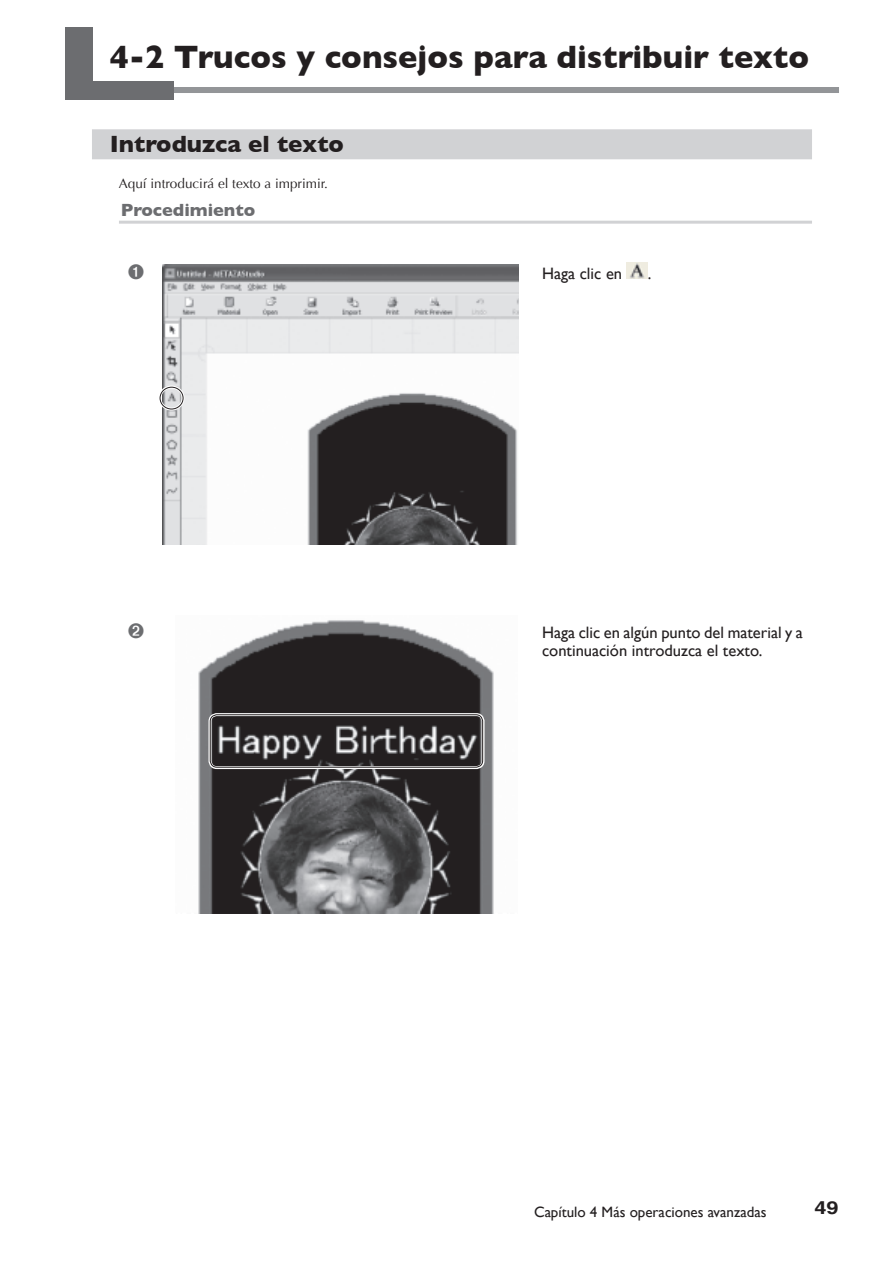
<style>
.page{position:relative;width:893px;height:1263px;background:#fff}
.page>*{position:absolute;margin:0;border:0;box-sizing:border-box;transform-origin:0 0}
.t1{font:700 33px "Gill Sans";color:#231f20}
.t2{font:700 24px "Gill Sans";color:#231f20}
.t3{font:700 18px "Gill Sans";color:#6c6d70}
.t4{font:700 18px "Helvetica";color:#231f20;scale:1.2 1}
.t5{font:16.5px/18px "Gill Sans";color:#231f20}
.t6{font:15px "Gill Sans";color:#231f20}
.t7{font:13.5px "Optima";color:#231f20}
</style>
<div class="page">
<div style="left:92px;top:87px;width:747px;height:6px;background:#939598"></div>
<div style="left:65px;top:81px;width:108px;height:18px;background:#6c6d70"></div>
<div style="left:65px;top:27px;width:27px;height:72px;background:#6c6d70"></div>
<div style="left:92px;top:129px;width:720px;height:30px;background:#d1d2d4"></div>
<hr style="left:119px;top:221px;width:693px;height:3px;background:#d1d2d4">
<img style="left:627px;top:262px;width:21px;height:17px">
<img style="left:162px;top:264px;width:356px;height:281px">
<img style="left:198px;top:620px;width:296px;height:293px">
<div style="left:208px;top:713px;width:276px;height:56px;border:3px solid #fff;border-radius:7px"></div>
<div style="left:210px;top:714px;width:273px;height:53px;border:1px solid #231f20;border-radius:7px"></div>
<div style="left:158px;top:386px;width:27px;height:24px;border:3px solid #fff;border-radius:50%"></div>
<div style="left:160px;top:387px;width:23px;height:22px;border:1px solid #231f20;border-radius:50%"></div>
<p class="t1" style="left:110px;top:37px;width:701px">4-2 Trucos y consejos para distribuir texto</p>
<p class="t2" style="left:110px;top:129px;width:235px">Introduzca el texto</p>
<p class="t7" style="left:119px;top:175px;width:211px">Aquí introducirá el texto a imprimir.</p>
<p class="t3" style="left:121px;top:200px;width:136px">Procedimiento</p>
<p class="t5" style="left:542px;top:264px;width:82px">Haga clic en</p>
<p class="t5" style="left:648px;top:264px;width:5px">.</p>
<p class="t5" style="left:542px;top:623px;width:262px">Haga clic en algún punto del material y a continuación introduzca el texto.</p>
<p class="t6" style="left:534px;top:1203px;width:234px">Capítulo 4 Más operaciones avanzadas</p>
<p class="t4" style="left:814px;top:1197px;width:22px">49</p>
</div>
